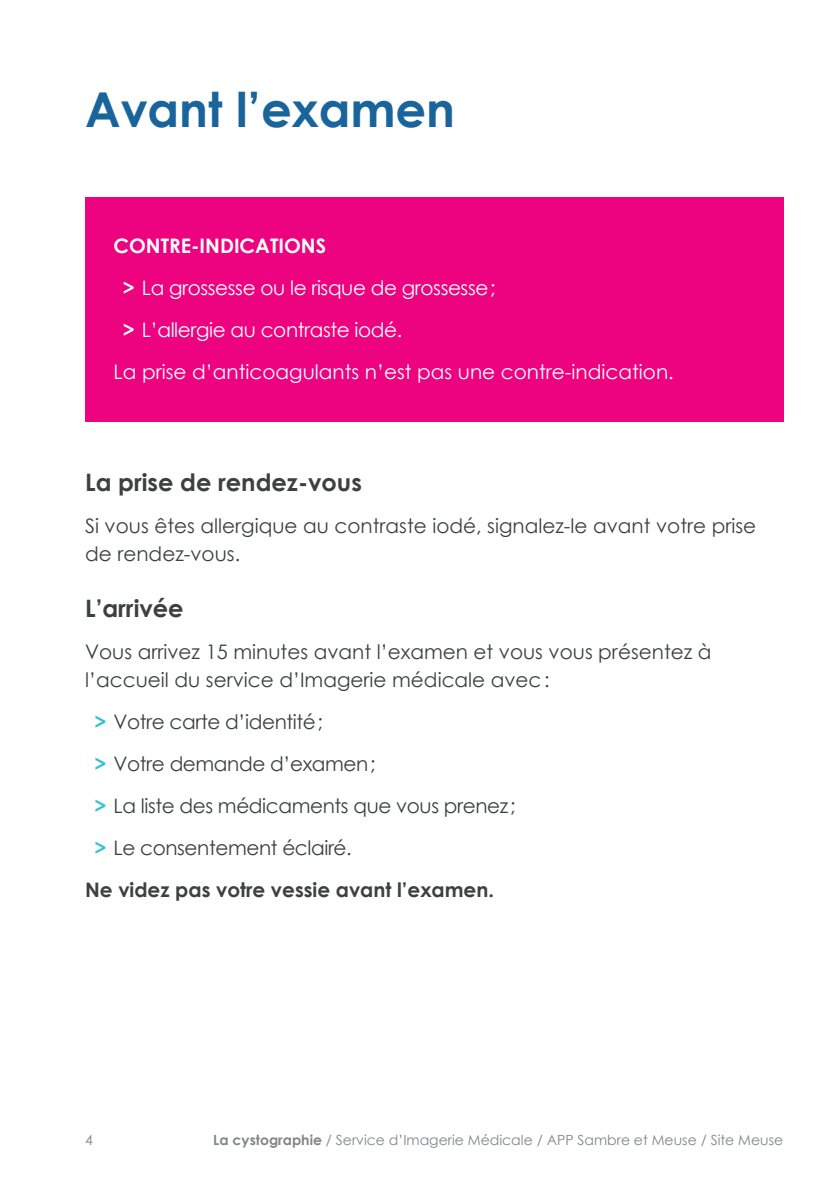
<style>
.page{position:relative;width:840px;height:1191px;background:#fff}
.page>*{position:absolute;margin:0;border:0;box-sizing:border-box;transform-origin:0 0}
.t1{font:700 48px "Century Gothic";color:#18649b}
.t2{font:700 24px "Century Gothic";color:#3b413e}
.t3{font:20px/28px "Century Gothic";color:#3b413e}
.t4{font:20px "Century Gothic";letter-spacing:-.02em;color:#3b413e}
.t5{font:20px "Century Gothic";letter-spacing:-.02em;color:#fff}
.t6{font:20px "Century Gothic";color:#fff}
.t7{font:700 20px "Century Gothic";color:#3b413e}
.t8{font:700 20px "Century Gothic";color:#fff}
.t9{font:14px "Century Gothic";color:#828688}
.s1{font-weight:700}
.s2{font-weight:700;color:#2fc0d8}
</style>
<div class="page">
<div style="left:85px;top:197px;width:697px;height:224px;background:#ed0280"></div>
<h1 class="t1" style="left:85px;top:73px;width:371px">Avant l’examen</h1>
<p class="t8" style="left:113px;top:231px;width:214px">CONTRE-INDICATIONS</p>
<p class="t5" style="left:123px;top:274px;width:374px"><span class="s1">&gt;</span> La grossesse ou le risque de grossesse;</p>
<p class="t5" style="left:123px;top:316px;width:281px"><span class="s1">&gt;</span> L’allergie au contraste iodé.</p>
<p class="t6" style="left:113px;top:358px;width:561px">La prise d’anticoagulants n’est pas une contre-indication.</p>
<p class="t2" style="left:85px;top:464px;width:278px">La prise de rendez-vous</p>
<p class="t3" style="left:85px;top:512px;width:672px">Si vous êtes allergique au contraste iodé, signalez-le avant votre prise de rendez-vous.</p>
<p class="t2" style="left:85px;top:590px;width:100px">L’arrivée</p>
<p class="t3" style="left:85px;top:638px;width:627px">Vous arrivez 15 minutes avant l’examen et vous vous présentez à l’accueil du service d’Imagerie médicale avec:</p>
<p class="t4" style="left:94px;top:708px;width:230px"><span class="s2">&gt;</span> Votre carte d’identité;</p>
<p class="t4" style="left:94px;top:750px;width:282px"><span class="s2">&gt;</span> Votre demande d’examen;</p>
<p class="t4" style="left:94px;top:792px;width:422px"><span class="s2">&gt;</span> La liste des médicaments que vous prenez;</p>
<p class="t4" style="left:94px;top:834px;width:258px"><span class="s2">&gt;</span> Le consentement éclairé.</p>
<p class="t7" style="left:85px;top:875px;width:410px">Ne videz pas votre vessie avant l’examen.</p>
<p class="t9" style="left:85px;top:1130px;width:9px">4</p>
<p class="t9" style="left:213px;top:1130px;width:571px"><span class="s1">La cystographie</span> / Service d’Imagerie Médicale / APP Sambre et Meuse / Site Meuse</p>
</div>
